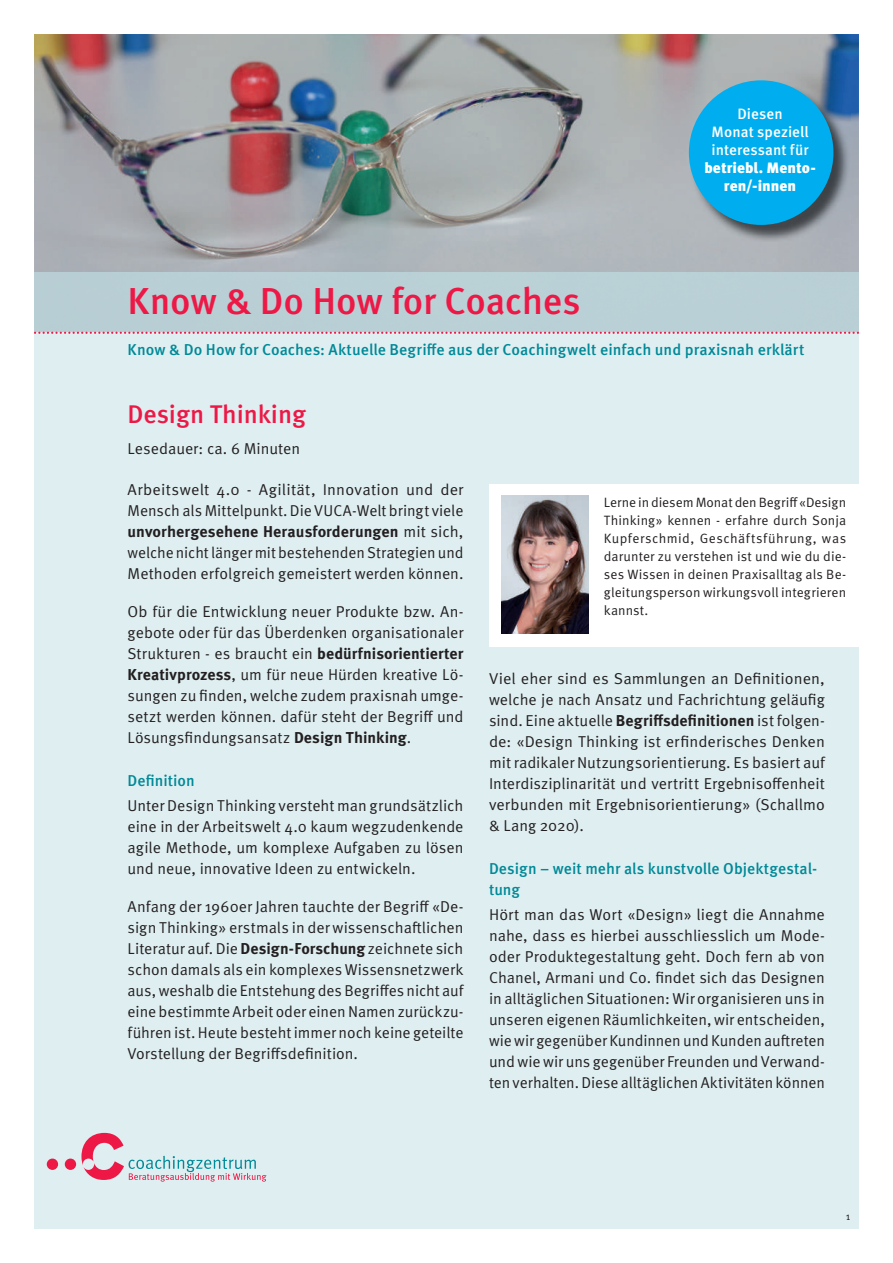
<style>
.page{position:relative;width:893px;height:1263px;background:#fff}
.page>*{position:absolute;margin:0;border:0;box-sizing:border-box;transform-origin:0 0}
.t1{font:500 37.5px "Meta Pro";letter-spacing:-.01em;color:#ed1845}
.t2{font:500 25.5px "Meta Pro";color:#ed1845}
.t3{font:15.75px/21px "Meta Pro Norm";color:#231f20;text-align:justify}
.t4{font:500 15.75px/21px "Meta Pro";color:#008997}
.t5{font:700 15.75px "Meta Pro";letter-spacing:.005em;color:#231f20}
.t6{font:500 15px/18px "Meta Pro";letter-spacing:.005em;color:#fff;text-align:center}
.t7{font:900 15px/18px "Meta Pro";color:#fff;text-align:center}
.t8{font:13.5px/18px "Meta Pro Norm";letter-spacing:.01em;color:#231f20;text-align:justify}
.t9{font:10.5px "Meta Pro Norm";color:#231f20}
.s1{font-family:"Meta Pro Norm";font-weight:400}
.s2{font-family:"Meta Pro";font-weight:700}
</style>
<div class="page">
<img style="left:34px;top:34px;width:825px;height:238px">
<img style="left:690px;top:81px;width:160px;height:161px">
<div style="left:689px;top:80px;width:144px;height:145px;background:#00aeef;border-radius:50%"></div>
<div style="left:34px;top:332px;width:825px;height:897px;background:#deeef1"></div>
<div style="left:47px;top:1158px;width:11px;height:12px;background:#ed1845;border-radius:50%"></div>
<div style="left:65px;top:1158px;width:11px;height:12px;background:#ed1845;border-radius:50%"></div>
<svg style="left:81px;top:1133px;width:185px;height:48px"></svg>
<div style="left:34px;top:272px;width:825px;height:60px;background:#b9d0d6"></div>
<svg style="left:34px;top:332px;width:825px;height:2px"></svg>
<div style="left:489px;top:484px;width:387px;height:163px;background:#fff"></div>
<img style="left:501px;top:496px;width:88px;height:138px">
<p class="t6" style="left:712px;top:104px;width:98px">Diesen<br>Monat speziell interessant für</p>
<p class="t7" style="left:704px;top:158px;width:113px">betriebl. Mento&shy;ren/-innen</p>
<h1 class="t1" style="left:128px;top:272px;width:455px">Know &amp; Do How for Coaches</h1>
<p class="t4" style="left:128px;top:338px;width:678px">Know &amp; Do How for Coaches: Aktuelle Begriffe aus der Coachingwelt einfach und praxisnah erklärt</p>
<h2 class="t2" style="left:128px;top:395px;width:180px">Design Thinking</h2>
<p class="t3" style="left:128px;top:437px;width:174px">Lesedauer: ca. 6 Minuten</p>
<p class="t3" style="left:128px;top:478px;width:337px">Arbeitswelt 4.0 - Agilität, Innovation und der<br>Mensch als Mittelpunkt. Die VUCA-Welt bringt viele</p>
<p class="t5" style="left:128px;top:519px;width:337px">unvorhergesehene Herausforderungen <span class="s1">mit sich,</span></p>
<p class="t3" style="left:128px;top:541px;width:337px">welche nicht länger mit bestehenden Strategien und<br>Methoden erfolgreich gemeistert werden können.</p>
<p class="t3" style="left:128px;top:600px;width:337px">Ob für die Entwicklung neuer Produkte bzw. An&shy;gebote oder für das Überdenken organisationaler Strukturen - es braucht ein <span class="s2">bedürfnisorientierter Kreativprozess</span>, um für neue Hürden kreative Lö&shy;sungen zu finden, welche zudem praxisnah umge&shy;setzt werden können. dafür steht der Begriff und Lösungsfindungsansatz <span class="s2">Design Thinking</span>.</p>
<p class="t4" style="left:128px;top:769px;width:69px">Definition</p>
<p class="t3" style="left:128px;top:794px;width:337px">Unter Design Thinking versteht man grundsätzlich eine in der Arbeitswelt 4.0 kaum wegzudenkende agile Methode, um komplexe Aufgaben zu lösen und neue, innovative Ideen zu entwickeln.</p>
<p class="t3" style="left:128px;top:895px;width:337px">Anfang der 1960er Jahren tauchte der Begriff «De&shy;sign Thinking» erstmals in der wissenschaftlichen Literatur auf. Die <span class="s2">Design-Forschung</span> zeichnete sich schon damals als ein komplexes Wissensnetzwerk aus, weshalb die Entstehung des Begriffes nicht auf eine bestimmte Arbeit oder einen Namen zurückzu&shy;führen ist. Heute besteht immer noch keine geteilte Vorstellung der Begriffsdefinition.</p>
<p class="t8" style="left:604px;top:492px;width:244px">Lerne in diesem Monat den Begriff «Design Thinking» kennen - erfahre durch Sonja Kupferschmid, Geschäftsführung, was darunter zu verstehen ist und wie du die&shy;ses Wissen in deinen Praxisalltag als Be&shy;gleitungsperson wirkungsvoll integrieren kannst.</p>
<p class="t3" style="left:489px;top:667px;width:337px">Viel eher sind es Sammlungen an Definitionen, welche je nach Ansatz und Fachrichtung geläufig sind. Eine aktuelle <span class="s2">Begriffsdefinitionen</span> ist folgen&shy;de: «Design Thinking ist erfinderisches Denken mit radikaler Nutzungsorientierung. Es basiert auf Interdisziplinarität und vertritt Ergebnisoffenheit verbunden mit Ergebnisorientierung» (Schallmo &amp; Lang 2020).</p>
<p class="t4" style="left:489px;top:857px;width:330px">Design – weit mehr als kunstvolle Objektgestal&shy;tung</p>
<p class="t3" style="left:489px;top:903px;width:337px">Hört man das Wort «Design» liegt die Annahme nahe, dass es hierbei ausschliesslich um Mode&shy;oder Produktegestaltung geht. Doch fern ab von Chanel, Armani und Co. findet sich das Designen in alltäglichen Situationen: Wir organisieren uns in unseren eigenen Räumlichkeiten, wir entscheiden, wie wir gegenüber Kundinnen und Kunden auftreten und wie wir uns gegenüber Freunden und Verwand&shy;ten verhalten. Diese alltäglichen Aktivitäten können</p>
<p class="t9" style="left:846px;top:1208px;width:6px">1</p>
</div>
